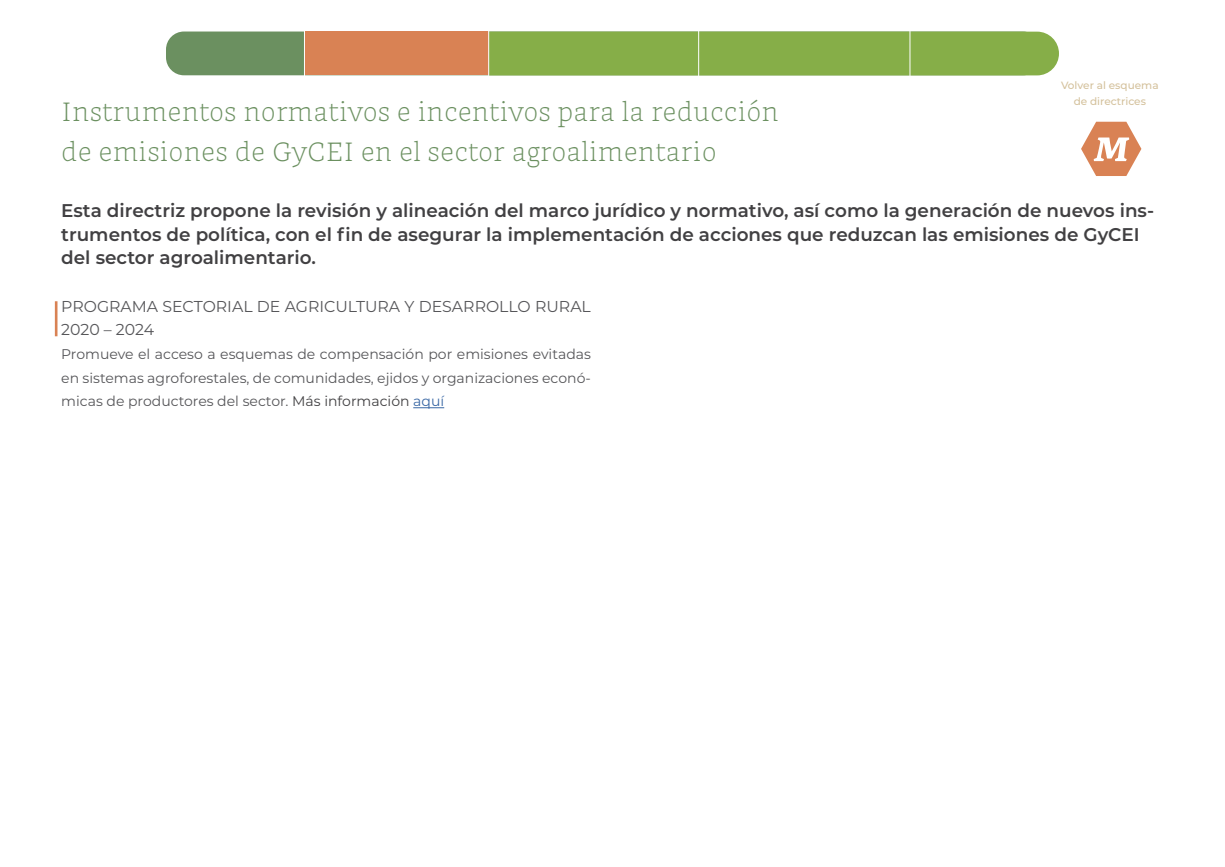
<style>
.page{position:relative;width:1225px;height:867px;background:#fff}
.page>*{position:absolute;margin:0;border:0;box-sizing:border-box;transform-origin:0 0}
.t1{font:300 26.25px/39.4px "GMX";color:#6b9060}
.t2{font:600 18.38px/23.6px "Montserrat";color:#414042}
.t3{font:15.75px/23.6px "Montserrat";color:#565659}
.t4{font:14px/23.6px "Montserrat";color:#565659;text-align:justify}
.t5{font:500 10.5px/15.8px "Montserrat";color:#d4c19c;text-align:center}
.s1{color:#414042}
.s2{color:#3a68a5}
</style>
<div class="page">
<hr style="left:413px;top:407px;width:31px;height:1px;background:#3a68a5">
<hr style="left:55px;top:301px;width:2px;height:35px;background:#d98254">
<div style="left:166px;top:32px;width:875px;height:43px;background:#6b9060;border-radius:18px"></div>
<svg style="left:305px;top:32px;width:754px;height:43px"></svg>
<hr style="left:488px;top:28px;width:1px;height:51px;background:#fff">
<hr style="left:304px;top:28px;width:1px;height:51px;background:#fff">
<svg style="left:1081px;top:122px;width:60px;height:54px"></svg>
<p class="t5" style="left:1061px;top:77px;width:99px">Volver al esquema de directrices</p>
<h1 class="t1" style="left:61px;top:92px;width:719px">Instrumentos normativos e incentivos para la reducción de emisiones de GyCEI en el sector agroalimentario</h1>
<p class="t2" style="left:61px;top:198px;width:1094px">Esta directriz propone la revisión y alineación del marco jurídico y normativo, así como la generación de nuevos ins&shy;trumentos de política, con el fin de asegurar la implementación de acciones que reduzcan las emisiones de GyCEI del sector agroalimentario.</p>
<p class="t3" style="left:61px;top:294px;width:531px">PROGRAMA SECTORIAL DE AGRICULTURA Y DESARROLLO RURAL<br>2020 – 2024</p>
<p class="t4" style="left:61px;top:341px;width:531px">Promueve el acceso a esquemas de compensación por emisiones evitadas en sistemas agroforestales, de comunidades, ejidos y organizaciones econó&shy;micas de productores del sector. <span class="s1">Más información</span> <span class="s2">aquí</span></p>
</div>
